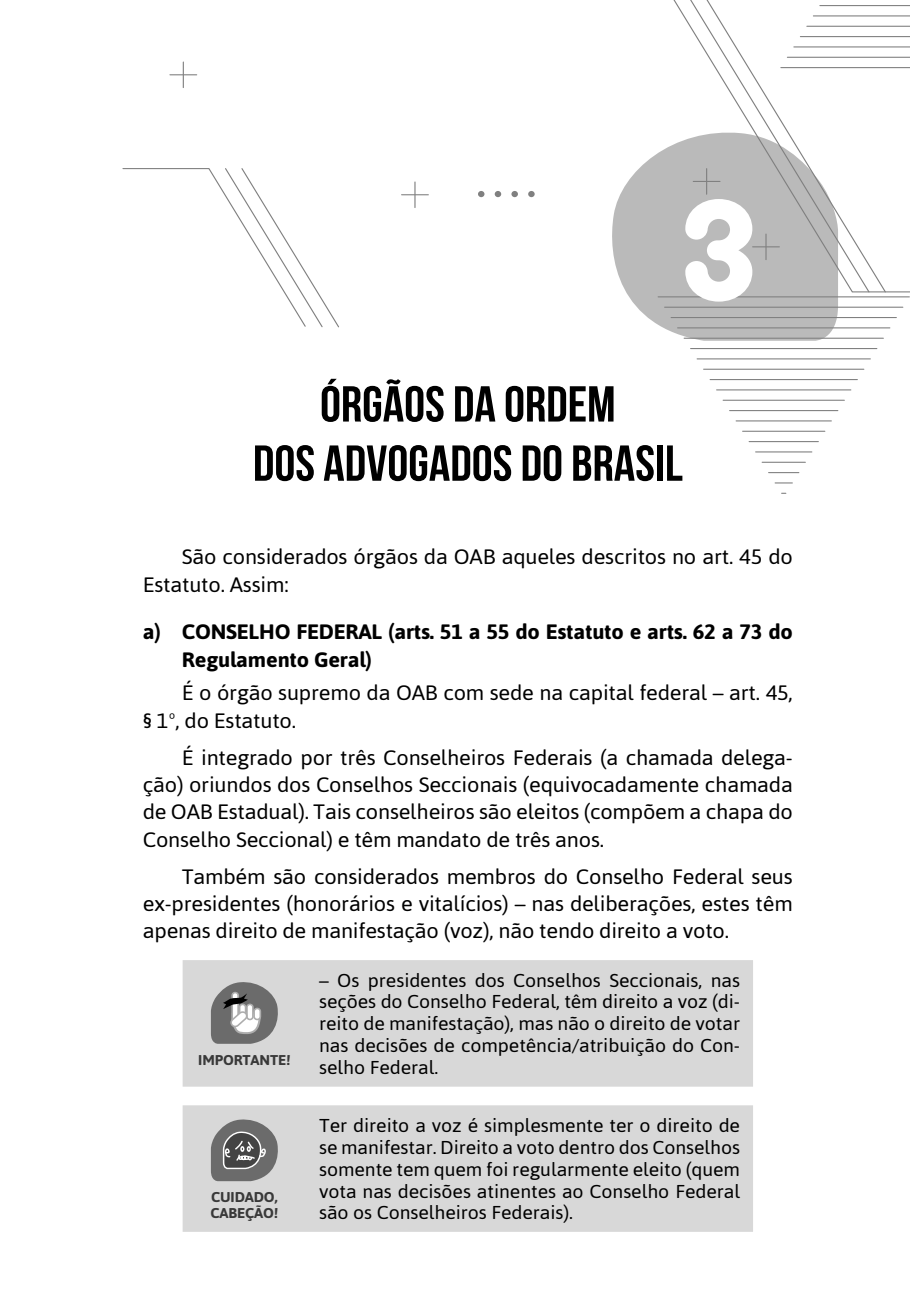
<style>
.page{position:relative;width:910px;height:1307px;background:#fff}
.page>*{position:absolute;margin:0;border:0;box-sizing:border-box;transform-origin:0 0}
.t1{font:700 142.4px "BC Alphapipe RB";color:#fff;scale:1.05 1}
.t2{font:700 50.4px/59.2px "Bebas Neue";color:#000;text-align:center;scale:1.05 1}
.t3{font:20.8px/27.4px "Asap";letter-spacing:-.01em;color:#000;scale:1.05 1}
.t4{font:700 20.8px/27.4px "Asap";letter-spacing:-.01em;color:#000;scale:1.05 1}
.t5{font:18.6px/22px "Asap";letter-spacing:-.005em;color:#000;text-align:justify;scale:1.05 1}
.t6{font:700 14.2px/15.6px "Asap";letter-spacing:-.01em;color:#393939;scale:1.05 1}
</style>
<div class="page">
<svg style="left:626px;top:293px;width:212px;height:48px;background:#c2c2c2"></svg>
<hr style="left:658px;top:296px;width:251px;height:1px;background:#808080">
<hr style="left:664px;top:307px;width:238px;height:1px;background:#808080">
<hr style="left:671px;top:317px;width:225px;height:1px;background:#808080">
<hr style="left:677px;top:327px;width:212px;height:1px;background:#808080">
<hr style="left:684px;top:338px;width:199px;height:1px;background:#808080">
<hr style="left:690px;top:348px;width:186px;height:1px;background:#808080">
<hr style="left:697px;top:358px;width:173px;height:1px;background:#808080">
<hr style="left:703px;top:369px;width:160px;height:1px;background:#808080">
<hr style="left:710px;top:379px;width:147px;height:1px;background:#808080">
<hr style="left:716px;top:389px;width:134px;height:1px;background:#808080">
<hr style="left:723px;top:400px;width:121px;height:1px;background:#808080">
<hr style="left:729px;top:410px;width:108px;height:1px;background:#808080">
<hr style="left:736px;top:420px;width:95px;height:1px;background:#808080">
<hr style="left:742px;top:431px;width:82px;height:1px;background:#808080">
<hr style="left:749px;top:441px;width:69px;height:1px;background:#808080">
<hr style="left:755px;top:451px;width:56px;height:1px;background:#808080">
<hr style="left:762px;top:462px;width:43px;height:1px;background:#808080">
<hr style="left:768px;top:472px;width:30px;height:1px;background:#808080">
<svg style="left:775px;top:482px;width:17px;height:1px"></svg>
<svg style="left:170px;top:62px;width:27px;height:26px"></svg>
<svg style="left:401px;top:182px;width:27px;height:26px"></svg>
<svg style="left:478px;top:191px;width:6px;height:6px"></svg>
<div style="left:494px;top:191px;width:7px;height:6px;background:#808080;border-radius:50%"></div>
<div style="left:511px;top:191px;width:7px;height:6px;background:#808080;border-radius:50%"></div>
<svg style="left:528px;top:191px;width:6px;height:6px"></svg>
<svg style="left:612px;top:5px;width:298px;height:288px"></svg>
<svg style="left:637px;top:5px;width:16px;height:288px"></svg>
<svg style="left:653px;top:0;width:233px;height:293px"></svg>
<svg style="left:122px;top:168px;width:217px;height:160px"></svg>
<div style="left:183px;top:960px;width:570px;height:126px;background:#d8d8d8"></div>
<svg style="left:211px;top:980px;width:68px;height:64px;background:#939393"></svg>
<div style="left:183px;top:1105px;width:570px;height:127px;background:#d8d8d8"></div>
<svg style="left:211px;top:1118px;width:68px;height:63px;background:#838383"></svg>
<h1 class="t1" style="left:679px;top:198px;width:77px">3</h1>
<h2 class="t2" style="left:253px;top:374px;width:411px">ÓRGÃOS DA ORDEM<br>DOS ADVOGADOS DO BRASIL</h2>
<p class="t3" style="left:143px;top:545px;width:620px;text-indent:39px">São considerados órgãos da OAB aqueles descritos no art. 45 do<br>Estatuto. Assim:</p>
<p class="t4" style="left:182px;top:620px;width:583px;text-indent:-39px">a) CONSELHO FEDERAL (arts. 51 a 55 do Estatuto e arts. 62 a 73 do<br>Regulamento Geral)</p>
<p class="t3" style="left:143px;top:681px;width:620px;text-indent:39px">É o órgão supremo da OAB com sede na capital federal – art. 45, § 1º, do Estatuto.</p>
<p class="t3" style="left:143px;top:745px;width:620px;text-align:justify;text-indent:39px">É integrado por três Conselheiros Federais (a chamada delega&shy;ção) oriundos dos Conselhos Seccionais (equivocadamente chamada de OAB Estadual). Tais conselheiros são eleitos (compõem a chapa do Conselho Seccional) e têm mandato de três anos.</p>
<p class="t3" style="left:143px;top:864px;width:620px;text-align:justify;text-indent:39px">Também são considerados membros do Conselho Federal seus ex-presidentes (honorários e vitalícios) – nas deliberações, estes têm apenas direito de manifestação (voz), não tendo direito a voto.</p>
<p class="t6" style="left:198px;top:1053px;width:89px">IMPORTANTE!</p>
<p class="t6" style="left:210px;top:1190px;width:66px">CUIDADO,<br>CABEÇÃO!</p>
<p class="t5" style="left:319px;top:970px;width:402px">– Os presidentes dos Conselhos Seccionais, nas seções do Conselho Federal, têm direito a voz (di&shy;reito de manifestação), mas não o direito de votar nas decisões de competência/atribuição do Con&shy;selho Federal.</p>
<p class="t5" style="left:319px;top:1115px;width:402px">Ter direito a voz é simplesmente ter o direito de se manifestar. Direito a voto dentro dos Conselhos somente tem quem foi regularmente eleito (quem vota nas decisões atinentes ao Conselho Federal são os Conselheiros Federais).</p>
</div>
